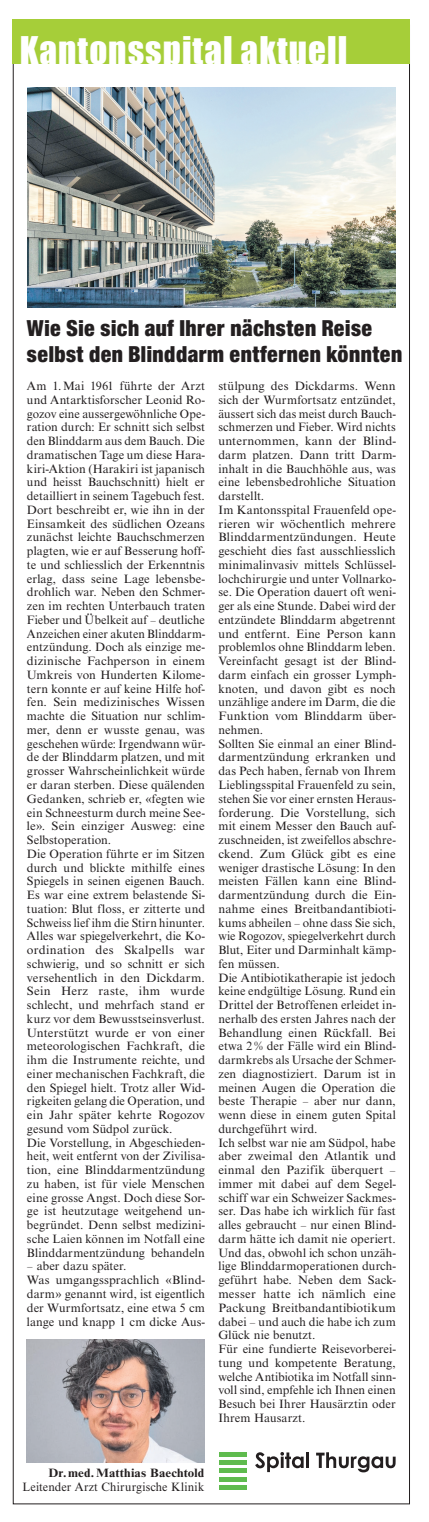
<style>
.page{position:relative;width:429px;height:1522px;background:#fff}
.page>*{position:absolute;margin:0;border:0;box-sizing:border-box;transform-origin:0 0}
.t1{font:35px "Impact";letter-spacing:.03em;color:#fff}
.t2{font:23.75px/26.2px "Nimbus San Nov D Blac Cond";letter-spacing:.025em;color:#231f20}
.t3{font:12.5px/13.8px "Nimbus Rom No 9 T";letter-spacing:.01em;color:#231f20}
.t4{font:700 12.5px "Nimbus Rom No 9 T";letter-spacing:.01em;color:#231f20;scale:1.05 1}
</style>
<div class="page">
<div style="left:13px;top:19px;width:397px;height:44px;background:#a6ce39"></div>
<img style="left:27px;top:1339px;width:177px;height:123px">
<div style="left:219px;top:1451px;width:28px;height:5px;background:#5fbb4e"></div>
<div style="left:219px;top:1484px;width:28px;height:5px;background:#5fbb4e"></div>
<hr style="left:219px;top:1460px;width:28px;height:4px;background:#5fbb4e">
<hr style="left:219px;top:1468px;width:28px;height:4px;background:#5fbb4e">
<div style="left:219px;top:1476px;width:28px;height:5px;background:#5fbb4e"></div>
<svg style="left:255px;top:1452px;width:48px;height:19px"></svg>
<hr style="left:306px;top:1452px;width:3px;height:15px;background:#231f20">
<svg style="left:316px;top:1452px;width:79px;height:20px"></svg>
<img style="left:27px;top:87px;width:368px;height:220px">
<h1 class="t1" style="left:20px;top:23px;width:329px">Kantonsspital aktuell</h1>
<h2 class="t2" style="left:27px;top:314px;width:376px">Wie Sie sich auf Ihrer nächsten Reise selbst den Blinddarm entfernen könnten</h2>
<p class="t3" style="left:27px;top:379px;width:179px">Am 1.Mai 1961 führte der Arzt und Antarktisforscher Leonid Ro&shy;gozov eine aussergewöhnliche Ope&shy;ration durch: Er schnitt sich selbst den Blinddarm aus dem Bauch. Die dramatischen Tage um diese Hara&shy;kiri-Aktion (Harakiri ist japanisch und heisst Bauchschnitt) hielt er detailliert in seinem Tagebuch fest.<br>Dort beschreibt er, wie ihn in der Einsamkeit des südlichen Ozeans zunächst leichte Bauchschmerzen plagten, wie er auf Besserung hoff&shy;te und schliesslich der Erkenntnis erlag, dass seine Lage lebensbe&shy;drohlich war. Neben den Schmer&shy;zen im rechten Unterbauch traten Fieber und Übelkeit auf – deutliche Anzeichen einer akuten Blinddarm&shy;entzündung. Doch als einzige me&shy;dizinische Fachperson in einem Umkreis von Hunderten Kilome&shy;tern konnte er auf keine Hilfe hof&shy;fen. Sein medizinisches Wissen machte die Situation nur schlim&shy;mer, denn er wusste genau, was geschehen würde: Irgendwann wür&shy;de der Blinddarm platzen, und mit grosser Wahrscheinlichkeit würde er daran sterben. Diese quälenden Gedanken, schrieb er, «fegten wie ein Schneesturm durch meine See&shy;le». Sein einziger Ausweg: eine Selbstoperation.<br>Die Operation führte er im Sitzen durch und blickte mithilfe eines Spiegels in seinen eigenen Bauch.<br>Es war eine extrem belastende Si&shy;tuation: Blut floss, er zitterte und Schweiss lief ihm die Stirn hinunter.<br>Alles war spiegelverkehrt, die Ko&shy;ordination des Skalpells war schwierig, und so schnitt er sich versehentlich in den Dickdarm.<br>Sein Herz raste, ihm wurde schlecht, und mehrfach stand er kurz vor dem Bewusstseinsverlust.<br>Unterstützt wurde er von einer meteorologischen Fachkraft, die ihm die Instrumente reichte, und einer mechanischen Fachkraft, die den Spiegel hielt. Trotz aller Wid&shy;rigkeiten gelang die Operation, und ein Jahr später kehrte Rogozov gesund vom Südpol zurück.<br>Die Vorstellung, in Abgeschieden&shy;heit, weit entfernt von der Zivilisa&shy;tion, eine Blinddarmentzündung zu haben, ist für viele Menschen eine grosse Angst. Doch diese Sor&shy;ge ist heutzutage weitgehend un&shy;begründet. Denn selbst medizini&shy;sche Laien können im Notfall eine Blinddarmentzündung behandeln</p>
<p class="t3" style="left:27px;top:1259px;width:179px">– aber dazu später.<br>Was umgangssprachlich «Blind&shy;darm» genannt wird, ist eigentlich der Wurmfortsatz, eine etwa 5 cm lange und knapp 1 cm dicke Aus-</p>
<p class="t3" style="left:218px;top:379px;width:179px">stülpung des Dickdarms. Wenn sich der Wurmfortsatz entzündet, äussert sich das meist durch Bauch&shy;schmerzen und Fieber. Wird nichts unternommen, kann der Blind&shy;darm platzen. Dann tritt Darm&shy;inhalt in die Bauchhöhle aus, was eine lebensbedrohliche Situation darstellt.<br>Im Kantonsspital Frauenfeld ope&shy;rieren wir wöchentlich mehrere<br>Blinddarmentzündungen. Heute geschieht dies fast ausschliesslich minimalinvasiv mittels Schlüssel&shy;lochchirurgie und unter Vollnarko&shy;se. Die Operation dauert oft weni&shy;ger als eine Stunde. Dabei wird der entzündete Blinddarm abgetrennt und entfernt. Eine Person kann problemlos ohne Blinddarm leben.<br>Vereinfacht gesagt ist der Blind&shy;darm einfach ein grosser Lymph&shy;knoten, und davon gibt es noch unzählige andere im Darm, die die<br>Funktion vom Blinddarm über&shy;nehmen.<br>Sollten Sie einmal an einer Blind&shy;darmentzündung erkranken und das Pech haben, fernab von Ihrem<br>Lieblingsspital Frauenfeld zu sein, stehen Sie vor einer ernsten Heraus&shy;forderung. Die Vorstellung, sich mit einem Messer den Bauch auf&shy;zuschneiden, ist zweifellos abschre&shy;ckend. Zum Glück gibt es eine weniger drastische Lösung: In den meisten Fällen kann eine Blind&shy;darmentzündung durch die Ein&shy;nahme eines Breitbandantibioti&shy;kums abheilen – ohne dass Sie sich, wie Rogozov, spiegelverkehrt durch<br>Blut, Eiter und Darminhalt kämp&shy;fen müssen.<br>Die Antibiotikatherapie ist jedoch keine endgültige Lösung. Rund ein<br>Drittel der Betroffenen erleidet in&shy;nerhalb des ersten Jahres nach der<br>Behandlung einen Rückfall. Bei etwa 2% der Fälle wird ein Blind&shy;darmkrebs als Ursache der Schmer&shy;zen diagnostiziert. Darum ist in meinen Augen die Operation die beste Therapie – aber nur dann, wenn diese in einem guten Spital durchgeführt wird.<br>Ich selbst war nie am Südpol, habe aber zweimal den Atlantik und einmal den Pazifik überquert – immer mit dabei auf dem Segel&shy;schiff war ein Schweizer Sackmes&shy;ser. Das habe ich wirklich für fast alles gebraucht – nur einen Blind&shy;darm hätte ich damit nie operiert.<br>Und das, obwohl ich schon unzäh&shy;lige Blinddarmoperationen durch&shy;geführt habe. Neben dem Sack&shy;messer hatte ich nämlich eine<br>Packung Breitbandantibiotikum dabei – und auch die habe ich zum<br>Glück nie benutzt.<br>Für eine fundierte Reisevorberei&shy;tung und kompetente Beratung, welche Antibiotika im Notfall sinn&shy;voll sind, empfehle ich Ihnen einen<br>Besuch bei Ihrer Hausärztin oder<br>Ihrem Hausarzt.</p>
<p class="t4" style="left:48px;top:1464px;width:150px">Dr.med.Matthias Baechtold</p>
<p class="t3" style="left:23px;top:1479px;width:183px">Leitender Arzt Chirurgische Klinik</p>
</div>
